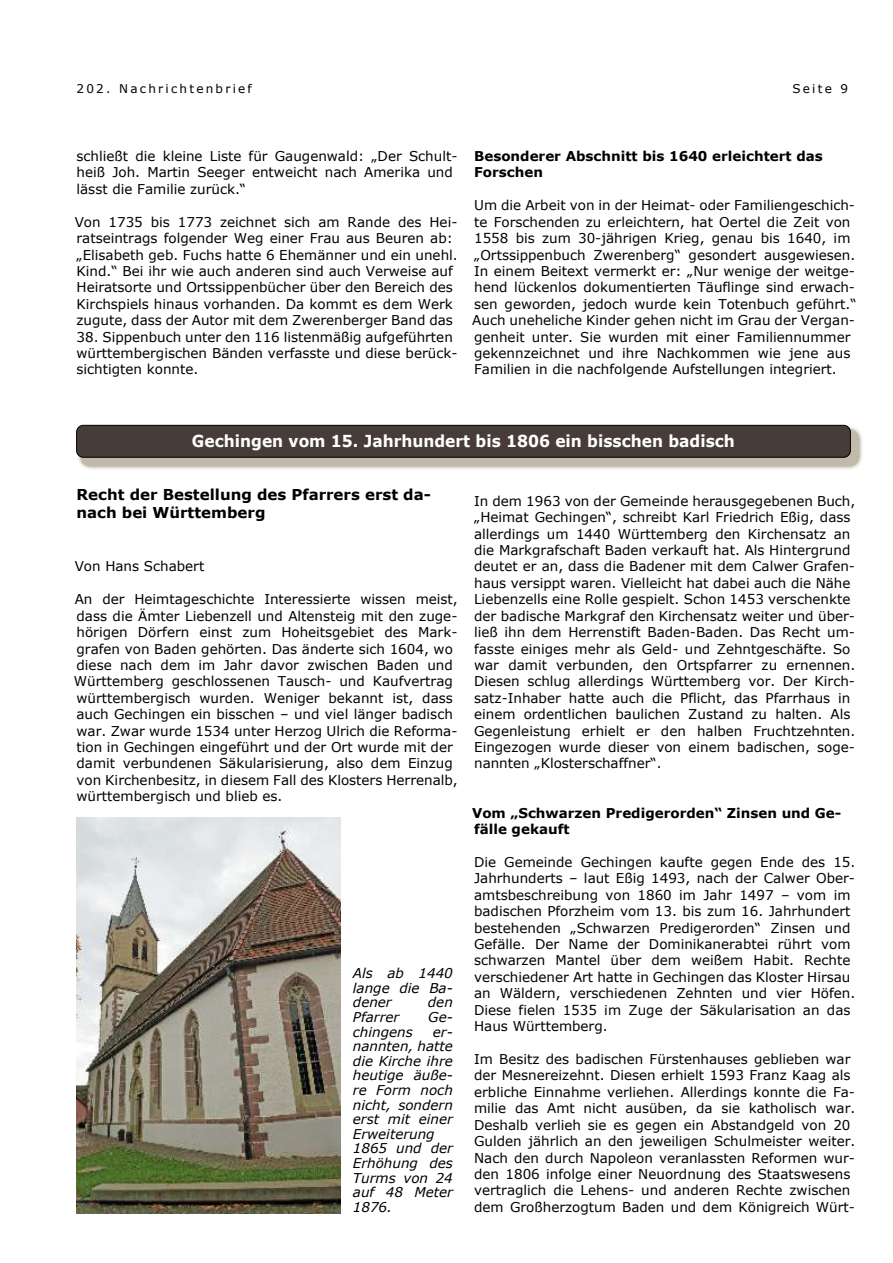
<style>
.page{position:relative;width:893px;height:1263px;background:#fff}
.page>*{position:absolute;margin:0;border:0;box-sizing:border-box;transform-origin:0 0}
.t1{font:700 16.5px "Verdana";color:#fff;scale:.94 1}
.t2{font:700 15px/18.3px "Verdana";color:#000}
.t3{font:13.5px/16.4px "Verdana";color:#000}
.t4{font:italic 13.5px/14.5px "Verdana";color:#000;text-align:justify}
.t5{font:700 13.5px/16.4px "Verdana";color:#000}
.t6{font:12px "Verdana";letter-spacing:.185em;color:#000}
</style>
<div class="page">
<img style="left:77px;top:425px;width:785px;height:44px">
<div style="left:77px;top:425px;width:773px;height:32px;background:#483c38;border:1px solid #000;border-radius:7px"></div>
<img style="left:77px;top:818px;width:263px;height:395px">
<p class="t6" style="left:77px;top:84px;width:177px">202. Nachrichtenbrief</p>
<p class="t6" style="left:792px;top:84px;width:57px">Seite 9</p>
<p class="t3" style="left:77px;top:149px;width:382px">schließt die kleine Liste für Gaugenwald: „Der Schult&shy;heiß Joh. Martin Seeger entweicht nach Amerika und lässt die Familie zurück.“</p>
<p class="t3" style="left:75px;top:215px;width:385px">Von 1735 bis 1773 zeichnet sich am Rande des Hei&shy;ratseintrags folgender Weg einer Frau aus Beuren ab: „Elisabeth geb. Fuchs hatte 6 Ehemänner und ein unehl.<br>Kind.“ Bei ihr wie auch anderen sind auch Verweise auf Heiratsorte und Ortssippenbücher über den Bereich des Kirchspiels hinaus vorhanden. Da kommt es dem Werk zugute, dass der Autor mit dem Zwerenberger Band das</p>
<p class="t3" style="left:77px;top:330px;width:382px">38. Sippenbuch unter den 116 listenmäßig aufgeführten württembergischen Bänden verfasste und diese berück&shy;sichtigten konnte.</p>
<p class="t5" style="left:474px;top:149px;width:350px">Besonderer Abschnitt bis 1640 erleichtert das<br>Forschen</p>
<p class="t3" style="left:472px;top:198px;width:386px">Um die Arbeit von in der Heimat- oder Familiengeschich&shy;te Forschenden zu erleichtern, hat Oertel die Zeit von 1558 bis zum 30-jährigen Krieg, genau bis 1640, im „Ortssippenbuch Zwerenberg“ gesondert ausgewiesen.<br>In einem Beitext vermerkt er: „Nur wenige der weitge&shy;hend lückenlos dokumentierten Täuflinge sind erwach&shy;sen geworden, jedoch wurde kein Totenbuch geführt.“ Auch uneheliche Kinder gehen nicht im Grau der Vergan&shy;genheit unter. Sie wurden mit einer Familiennummer gekennzeichnet und ihre Nachkommen wie jene aus Familien in die nachfolgende Aufstellungen integriert.</p>
<p class="t1" style="left:192px;top:434px;width:579px">Gechingen vom 15. Jahrhundert bis 1806 ein bisschen badisch</p>
<p class="t2" style="left:77px;top:486px;width:356px">Recht der Bestellung des Pfarrers erst da&shy;nach bei Württemberg</p>
<p class="t3" style="left:75px;top:559px;width:131px">Von Hans Schabert</p>
<p class="t3" style="left:74px;top:592px;width:385px">An der Heimtageschichte Interessierte wissen meist, dass die Ämter Liebenzell und Altensteig mit den zuge&shy;hörigen Dörfern einst zum Hoheitsgebiet des Mark&shy;grafen von Baden gehörten. Das änderte sich 1604, wo diese nach dem im Jahr davor zwischen Baden und Württemberg geschlossenen Tausch- und Kaufvertrag württembergisch wurden. Weniger bekannt ist, dass auch Gechingen ein bisschen – und viel länger badisch war. Zwar wurde 1534 unter Herzog Ulrich die Reforma&shy;tion in Gechingen eingeführt und der Ort wurde mit der damit verbundenen Säkularisierung, also dem Einzug von Kirchenbesitz, in diesem Fall des Klosters Herrenalb, württembergisch und blieb es.</p>
<p class="t4" style="left:353px;top:967px;width:101px">Als ab 1440 lange die Ba&shy;dener</p>
<p class="t4" style="left:428px;top:996px;width:26px">den</p>
<p class="t4" style="left:353px;top:1011px;width:48px">Pfarrer</p>
<p class="t4" style="left:428px;top:1011px;width:26px">Ge-</p>
<p class="t4" style="left:353px;top:1025px;width:61px">chingens</p>
<p class="t4" style="left:353px;top:1025px;width:101px;text-align:left;text-indent:80px">er&shy;nannten, hatte die Kirche ihre heutige äuße&shy;re Form noch nicht, sondern erst mit einer<br>Erweiterung<br>1865 und der<br>Erhöhung des<br>Turms von 24 auf 48 Meter<br>1876.</p>
<p class="t3" style="left:474px;top:494px;width:383px">In dem 1963 von der Gemeinde herausgegebenen Buch, „Heimat Gechingen“, schreibt Karl Friedrich Eßig, dass allerdings um 1440 Württemberg den Kirchensatz an die Markgrafschaft Baden verkauft hat. Als Hintergrund deutet er an, dass die Badener mit dem Calwer Grafen&shy;haus versippt waren. Vielleicht hat dabei auch die Nähe Liebenzells eine Rolle gespielt. Schon 1453 verschenkte der badische Markgraf den Kirchensatz weiter und über&shy;ließ ihn dem Herrenstift Baden-Baden. Das Recht um&shy;fasste einiges mehr als Geld- und Zehntgeschäfte. So war damit verbunden, den Ortspfarrer zu ernennen.<br>Diesen schlug allerdings Württemberg vor. Der Kirch&shy;satz-Inhaber hatte auch die Pflicht, das Pfarrhaus in einem ordentlichen baulichen Zustand zu halten. Als Gegenleistung erhielt er den halben Fruchtzehnten.<br>Eingezogen wurde dieser von einem badischen, soge&shy;nannten „Klosterschaffner“.</p>
<p class="t5" style="left:472px;top:806px;width:371px">Vom „Schwarzen Predigerorden“ Zinsen und Ge&shy;fälle gekauft</p>
<p class="t3" style="left:474px;top:855px;width:383px">Die Gemeinde Gechingen kaufte gegen Ende des 15.<br>Jahrhunderts – laut Eßig 1493, nach der Calwer Ober&shy;amtsbeschreibung von 1860 im Jahr 1497 – vom im badischen Pforzheim vom 13. bis zum 16. Jahrhundert bestehenden „Schwarzen Predigerorden“ Zinsen und Gefälle. Der Name der Dominikanerabtei rührt vom schwarzen Mantel über dem weißem Habit. Rechte verschiedener Art hatte in Gechingen das Kloster Hirsau an Wäldern, verschiedenen Zehnten und vier Höfen.<br>Diese fielen 1535 im Zuge der Säkularisation an das Haus Württemberg.</p>
<p class="t3" style="left:474px;top:1052px;width:383px">Im Besitz des badischen Fürstenhauses geblieben war der Mesnereizehnt. Diesen erhielt 1593 Franz Kaag als erbliche Einnahme verliehen. Allerdings konnte die Fa&shy;milie das Amt nicht ausüben, da sie katholisch war.<br>Deshalb verlieh sie es gegen ein Abstandgeld von 20<br>Gulden jährlich an den jeweiligen Schulmeister weiter.<br>Nach den durch Napoleon veranlassten Reformen wur&shy;den 1806 infolge einer Neuordnung des Staatswesens vertraglich die Lehens- und anderen Rechte zwischen dem Großherzogtum Baden und dem Königreich Würt-</p>
</div>
